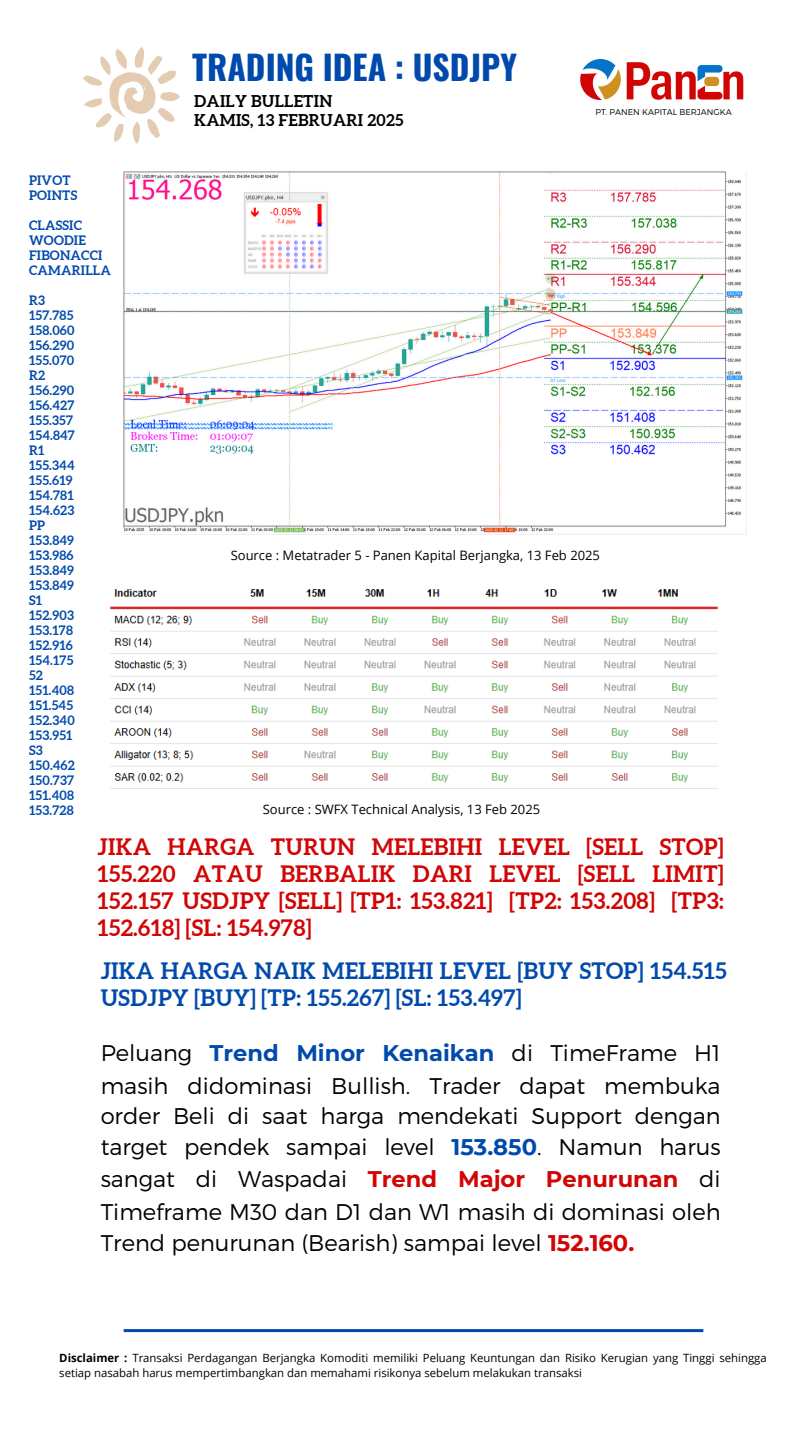
<style>
.page{position:relative;width:810px;height:1440px;background:#fff}
.page>*{position:absolute;margin:0;border:0;box-sizing:border-box;transform-origin:0 0}
.t1{font:700 33.6px "Oswald";color:#004aad}
.t2{font:300 22.6px/31.5px "Montserrat";color:#000;text-align:justify}
.t3{font:700 22.6px/27px "Aleo";letter-spacing:.015em;color:#d20404;text-align:justify}
.t4{font:700 22.6px/26.8px "Aleo";letter-spacing:.015em;color:#004aad}
.t5{font:700 16.3px/19px "Aleo";letter-spacing:.015em;color:#000}
.t6{font:700 13px/15px "Aleo";letter-spacing:.015em;color:#004aad}
.t7{font:13px "Open Sans";color:#000}
.t8{font:11.4px/15.8px "Open Sans";color:#000}
.t9{font:300 8.4px "Montserrat";color:#000}
.s1{font-weight:700;color:#004aad}
.s2{font-weight:700;color:#d20404}
.s3{font-weight:700}
</style>
<div class="page">
<svg style="left:83px;top:47px;width:97px;height:96px"></svg>
<img style="left:580px;top:58px;width:164px;height:43px">
<hr style="left:124px;top:1329px;width:579px;height:3px;background:#004aad">
<img style="left:110px;top:589px;width:608px;height:200px">
<img style="left:124px;top:172px;width:622px;height:363px">
<h5 class="t6" style="left:29px;top:173px;width:50px">PIVOT<br>POINTS</h5>
<p class="t6" style="left:29px;top:218px;width:83px">CLASSIC<br>WOODIE<br>FIBONACCI<br>CAMARILLA</p>
<h6 class="t6" style="left:29px;top:293px;width:47px">R3<br>157.785<br>158.060<br>156.290<br>155.070<br>R2<br>156.290<br>156.427<br>155.357<br>154.847<br>R1<br>155.344<br>155.619<br>154.781<br>154.623<br>PP<br>153.849<br>153.986<br>153.849<br>153.849<br>S1<br>152.903<br>153.178<br>152.916<br>154.175<br>52<br>151.408<br>151.545<br>152.340<br>153.951<br>S3<br>150.462<br>150.737<br>151.408<br>153.728</h6>
<p class="t1" style="left:192px;top:41px;width:326px">TRADING IDEA : USDJPY</p>
<h1 class="t5" style="left:194px;top:92px;width:211px">DAILY BULLETIN<br>KAMIS, 13 FEBRUARI 2025</h1>
<p class="t9" style="left:595px;top:107px;width:138px">PT. PANEN KAPITAL BERJANGKA</p>
<h6 class="t7" style="left:231px;top:546px;width:371px">Source : Metatrader 5 - Panen Kapital Berjangka, 13 Feb 2025</h6>
<h2 class="t7" style="left:263px;top:800px;width:279px">Source : SWFX Technical Analysis, 13 Feb 2025</h2>
<h4 class="t3" style="left:97px;top:833px;width:628px">JIKA HARGA TURUN MELEBIHI LEVEL [SELL STOP] 155.220 ATAU BERBALIK DARI LEVEL [SELL LIMIT] 152.157 USDJPY [SELL] [TP1: 153.821] [TP2: 153.208] [TP3:<br>152.618] [SL: 154.978]</h4>
<h5 class="t4" style="left:101px;top:958px;width:628px">JIKA HARGA NAIK MELEBIHI LEVEL [BUY STOP] 154.515<br>USDJPY [BUY] [TP: 155.267] [SL: 153.497]</h5>
<h5 class="t2" style="left:101px;top:1036px;width:622px">Peluang <span class="s1">Trend Minor Kenaikan</span> di TimeFrame H1 masih didominasi Bullish. Trader dapat membuka order Beli di saat harga mendekati Support dengan target pendek sampai level <span class="s1">153.850</span>. Namun harus sangat di Waspadai <span class="s2">Trend Major Penurunan</span> di Timeframe M30 dan D1 dan W1 masih di dominasi oleh Trend penurunan (Bearish) sampai level <span class="s2">152.160.</span></h5>
<p class="t8" style="left:59px;top:1349px;width:709px"><span class="s3">Disclaimer :</span> Transaksi Perdagangan Berjangka Komoditi memiliki Peluang Keuntungan dan Risiko Kerugian yang Tinggi sehingga setiap nasabah harus mempertimbangkan dan memahami risikonya sebelum melakukan transaksi</p>
</div>
